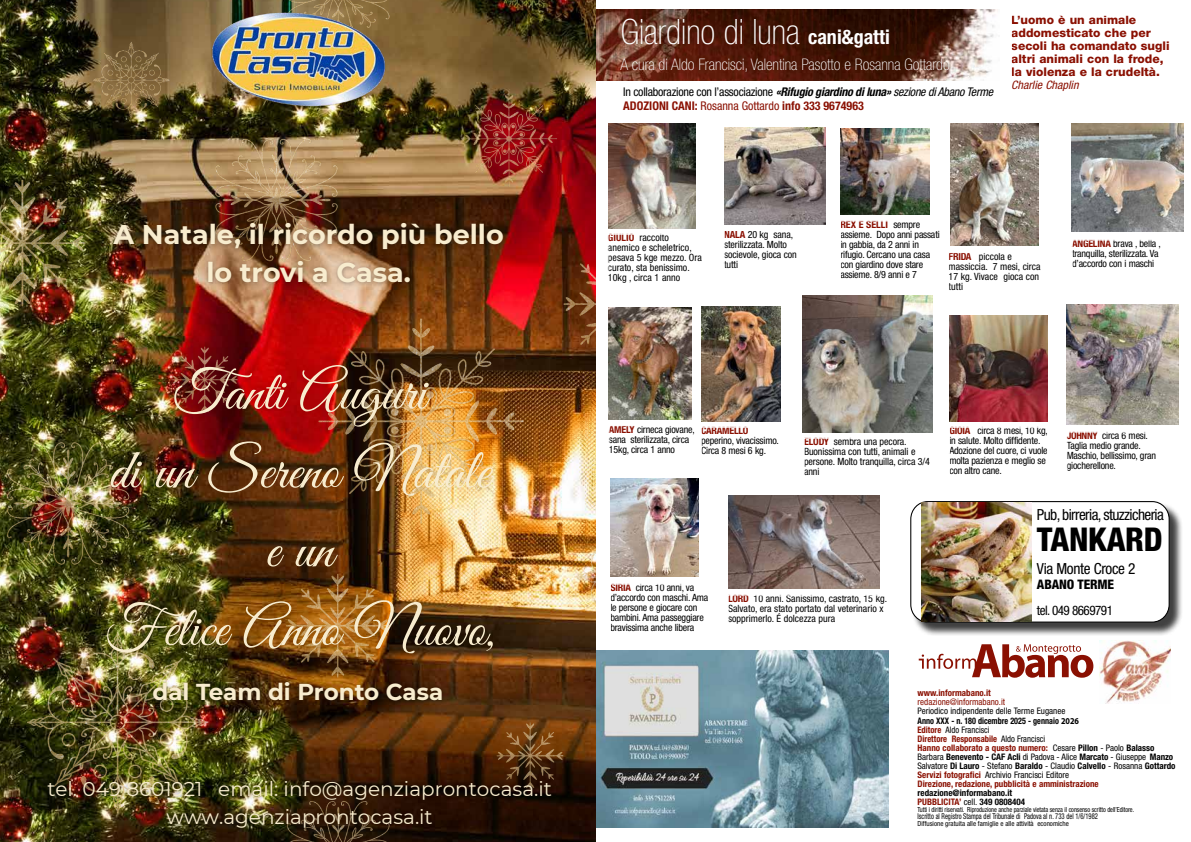
<style>
.page{position:relative;width:1191px;height:842px;background:#fff}
.page>*{position:absolute;margin:0;border:0;box-sizing:border-box;transform-origin:0 0}
.t1{font:56.6px/78.8px "Great Vibes";color:#f8ecce;text-align:center}
.t2{font:100 condensed 35px "Helvetica Neue LT Std";color:#fff}
.t3{font:800 condensed 32.8px "Helvetica Neue LT Std";letter-spacing:-.01em;color:#000}
.t4{font:700 27px/37.5px "Montserrat";color:#f8ecce;text-align:center}
.t5{font:700 23px "Montserrat";color:#f8ecce}
.t6{font:20px/27.8px "Montserrat";color:#f8ecce;text-align:center}
.t7{font:100 condensed 16px "Helvetica Neue LT Std";color:#fff}
.t8{font:condensed 15.3px "Helvetica Neue LT Std";letter-spacing:-.04em;color:#000}
.t9{font:condensed 15.3px "Helvetica Neue LT Std";letter-spacing:-.02em;color:#000}
.t10{font:condensed 13.1px "Helvetica Neue LT Std";letter-spacing:-.04em;color:#000}
.t11{font:800 condensed 13.1px "Helvetica Neue LT Std";letter-spacing:-.01em;color:#000}
.t12{font:condensed 12px/14px "Helvetica Neue LT Std";letter-spacing:-.02em;color:#000}
.t13{font:800 12px/13px "Helvetica Neue LT Std";color:#8a1002}
.t14{font:italic condensed 11.6px "Helvetica Neue LT Std";color:#8a1002}
.t15{font:condensed 10px/10px "Helvetica Neue LT Std";letter-spacing:-.02em;color:#000}
.t16{font:condensed 10px/10px "Helvetica Neue LT Std";color:#000}
.t17{font:700 condensed 10px "Helvetica Neue LT Std";letter-spacing:-.02em;color:#8a1002}
.t18{font:condensed 9px/9.1px "Helvetica Neue LT Std";color:#000}
.t19{font:700 condensed 9px/9.1px "Helvetica Neue LT Std";color:#000}
.t20{font:condensed 9px "Helvetica Neue LT Std";color:#8a1002}
.t21{font:700 condensed 9px "Helvetica Neue LT Std";color:#8a1002}
.t22{font:condensed 8px "Helvetica Neue LT Std";color:#000;scale:.82 1}
.t23{font:condensed 7px "Helvetica Neue LT Std";letter-spacing:-.01em;color:#000;scale:.9 1}
.t24{font:condensed 7px "Helvetica Neue LT Std";letter-spacing:-.01em;color:#000}
.s1{font-weight:700;font-size:20px}
.s2{font-weight:700;font-style:italic}
.s3{font-style:italic}
.s4{font-weight:700;color:#8a1002}
.s5{color:#8a1002}
.s6{font-weight:700}
.s7{font-family:"Myriad Pro";font-weight:700;font-stretch:normal}
.s8{font-weight:400}
</style>
<div class="page">
<div style="left:911px;top:503px;width:272px;height:133px;background:#000;opacity:.75"></div>
<div style="left:910px;top:502px;width:259px;height:120px;background:#fff;border-radius:17px"></div>
<div style="left:910px;top:501px;width:259px;height:122px;border:1px solid #000;border-radius:17px"></div>
<img style="left:921px;top:502px;width:110px;height:120px">
<svg style="left:918px;top:644px;width:175px;height:34px"></svg>
<img style="left:1099px;top:641px;width:71px;height:62px">
<img style="left:595px;top:9px;width:403px;height:71px">
<img style="left:608px;top:123px;width:87px;height:105px">
<img style="left:608px;top:307px;width:83px;height:113px">
<img style="left:802px;top:296px;width:130px;height:136px">
<img style="left:610px;top:479px;width:88px;height:97px">
<img style="left:1071px;top:124px;width:112px;height:108px">
<img style="left:949px;top:316px;width:98px;height:106px">
<img style="left:840px;top:128px;width:89px;height:86px">
<img style="left:724px;top:127px;width:101px;height:97px">
<img style="left:701px;top:307px;width:79px;height:114px">
<img style="left:950px;top:124px;width:88px;height:122px">
<img style="left:1066px;top:304px;width:112px;height:120px">
<img style="left:595px;top:650px;width:294px;height:177px">
<img style="left:728px;top:495px;width:151px;height:93px">
<img style="left:0;top:0;width:595px;height:842px">
<img style="left:194px;top:0;width:207px;height:118px">
<img style="left:39px;top:774px;width:521px;height:63px">
<img style="left:104px;top:215px;width:408px;height:77px">
<img style="left:146px;top:675px;width:304px;height:34px">
<img style="left:102px;top:361px;width:398px;height:308px">
<h3 class="t4" style="left:114px;top:215px;width:392px">A Natale, il ricordo più bello lo trovi a Casa.</h3>
<h1 class="t1" style="left:104px;top:357px;width:392px">Tanti Auguri<br>di un Sereno Natale e un<br>Felice Anno Nuovo,</h1>
<h3 class="t5" style="left:152px;top:675px;width:292px">dal Team di Pronto Casa</h3>
<h3 class="t6" style="left:47px;top:775px;width:506px">tel. 049 8601921 email: info@agenziaprontocasa.it www.agenziaprontocasa.it</h3>
<h2 class="t2" style="left:621px;top:12px;width:271px">Giardino di luna <span class="s1">cani&amp;gatti</span></h2>
<h3 class="t7" style="left:620px;top:55px;width:331px">A cura di Aldo Francisci, Valentina Pasotto e Rosanna Gottardo</h3>
<p class="t12" style="left:623px;top:84px;width:371px">In collaborazione con l’associazione <span class="s2">«Rifugio giardino di luna»</span> <span class="s3">sezione di Abano Terme<br></span><span class="s4">ADOZIONI CANI:</span> <span class="s5">Rosanna Gottardo</span> <span class="s4">info 333 9674963</span></p>
<p class="t13" style="left:1011px;top:13px;width:160px">L’uomo è un animale addomesticato che per secoli ha comandato sugli altri animali con la frode, la violenza e la crudeltà.</p>
<p class="t14" style="left:1011px;top:78px;width:69px">Charlie Chaplin</p>
<p class="t16" style="left:608px;top:233px;width:95px"><span class="s4">GIULIO</span> raccolto anemico e scheletrico, pesava 5 kge mezzo. Ora curato, sta benissimo.<br>10kg , circa 1 anno</p>
<p class="t15" style="left:724px;top:229px;width:74px"><span class="s4">NALA</span> 20 kg sana, sterilizzata. Molto socievole, gioca con tutti</p>
<p class="t15" style="left:840px;top:220px;width:101px"><span class="s4">REX E SELLI</span> sempre assieme. Dopo anni passati in gabbia, da 2 anni in rifugio. Cercano una casa con giardino dove stare assieme. 8/9 anni e 7</p>
<p class="t16" style="left:948px;top:251px;width:93px"><span class="s4">FRIDA</span> piccola e massiccia. 7 mesi, circa<br>17 kg. Vivace gioca con tutti</p>
<p class="t15" style="left:1072px;top:239px;width:90px"><span class="s4">ANGELINA</span> brava , bella , tranquilla, sterilizzata. Va d’accordo con i maschi</p>
<p class="t15" style="left:609px;top:424px;width:87px"><span class="s4">AMELY</span> cirneca giovane, sana sterilizzata, circa<br>15kg, circa 1 anno</p>
<p class="t17" style="left:701px;top:425px;width:49px">CARAMELLO</p>
<p class="t15" style="left:701px;top:436px;width:79px">peperino, vivacissimo.<br>Circa 8 mesi 6 kg.</p>
<p class="t15" style="left:949px;top:426px;width:100px"><span class="s4">GIOIA</span> circa 8 mesi, 10 kg, in salute. Molto diffidente.<br>Adozione del cuore, ci vuole molta pazienza e meglio se con altro cane.</p>
<p class="t15" style="left:804px;top:437px;width:128px"><span class="s4">ELODY</span> sembra una pecora.<br>Buonissima con tutti, animali e persone. Molto tranquilla, circa 3/4 anni</p>
<p class="t15" style="left:1066px;top:431px;width:91px"><span class="s4">JOHNNY</span> circa 6 mesi.<br>Taglia medio grande.<br>Maschio, bellissimo, gran giocherellone.</p>
<p class="t15" style="left:610px;top:583px;width:99px"><span class="s4">SIRIA</span> circa 10 anni, va d’accordo con maschi. Ama le persone e giocare con bambini. Ama passeggiare bravissima anche libera</p>
<p class="t16" style="left:728px;top:594px;width:161px"><span class="s4">LORD</span> 10 anni. Sanissimo, castrato, 15 kg.<br>Salvato, era stato portato dal veterinario x sopprimerlo. É dolcezza pura</p>
<h3 class="t8" style="left:1037px;top:506px;width:128px">Pub, birreria, stuzzicheria</h3>
<h3 class="t3" style="left:1037px;top:519px;width:127px">TANKARD</h3>
<h3 class="t9" style="left:1037px;top:559px;width:100px">Via Monte Croce 2</h3>
<h3 class="t11" style="left:1037px;top:576px;width:79px">ABANO TERME</h3>
<h3 class="t10" style="left:1037px;top:603px;width:77px">tel. 049 8669791</h3>
<p class="t21" style="left:917px;top:688px;width:75px">www.informabano.it</p>
<p class="t20" style="left:917px;top:697px;width:89px">redazione@informabano.it</p>
<p class="t18" style="left:917px;top:707px;width:259px">Periodico indipendente delle Terme Euganee<br><span class="s6">Anno XXX - n. 180 dicembre 2025 - gennaio</span> <span class="s7">2026<br></span><span class="s4">Editore</span> Aldo Francisci<br><span class="s4">Direttore Responsabile</span> Aldo Francisci<br><span class="s4">Hanno collaborato a questo numero:</span> Cesare <span class="s6">Pillon</span> - Paolo <span class="s6">Balasso </span>Barbara <span class="s6">Benevento - CAF Acli</span> di Padova - Alice <span class="s6">Marcato</span> - Giuseppe <span class="s6">Manzo </span>Salvatore <span class="s6">Di Lauro</span> - Stefano <span class="s6">Baraldo</span> - Claudio <span class="s6">Calvello</span> - Rosanna <span class="s6">Gottardo </span><span class="s4">Servizi fotografici</span> Archivio Francisci Editore<br><span class="s4">Direzione, redazione, pubblicità e amministrazione</span></p>
<p class="t19" style="left:917px;top:788px;width:109px">redazione@informabano.it<br><span class="s5">PUBBLICITA’</span> <span class="s8">cell.</span> 349 0808404</p>
<p class="t23" style="left:917px;top:806px;width:242px">Tutti i diritti riservati. Riproduzione anche parziale vietata senza il consenso scritto dell’Editore.</p>
<p class="t22" style="left:917px;top:812px;width:221px">Iscritto al Registro Stampa del Tribunale di Padova al n. 733 del 1/6/1982</p>
<p class="t24" style="left:917px;top:820px;width:153px">Diffusione gratuita alle famiglie e alle attività economiche</p>
</div>
